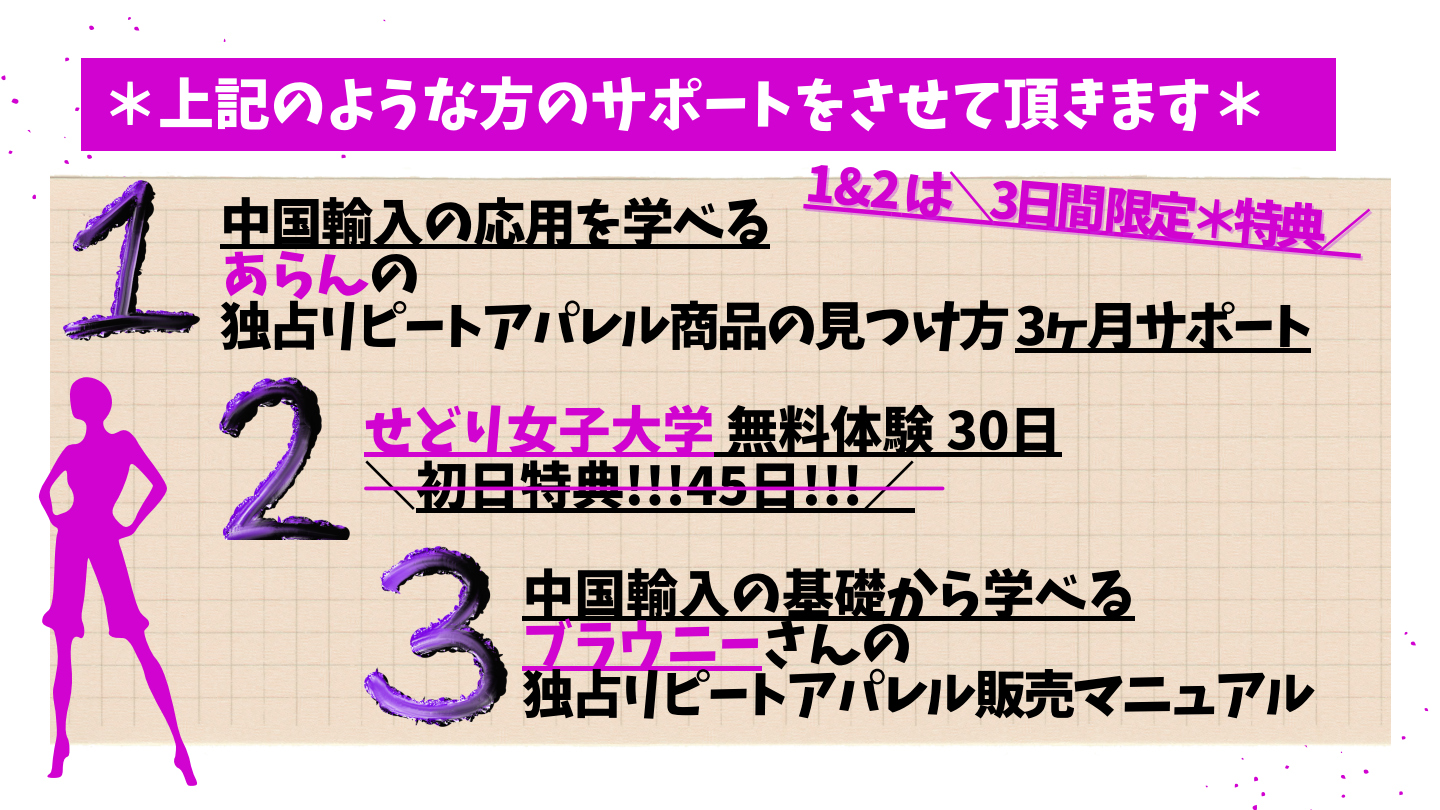
<style>
.page{position:relative;width:1440px;height:810px;background:#fff}
.page>*{position:absolute;margin:0;border:0;box-sizing:border-box;transform-origin:0 0}
.t1{font:56px "Keifont";color:#fff}
.t2{font:52px "Keifont";letter-spacing:-.06em;color:#000}
.t3{font:52px "Keifont";color:#d103d1}
.t4{font:52px "Keifont";color:#000}
.t5{font:52px "Keifont";letter-spacing:-.025em;color:#000}
.t6{font:50px "Keifont";color:#d103d1}
.s1{color:rgb(197 53 228/.4)}
.s2{color:#000}
</style>
<div class="page">
<img style="left:649px;top:172px;width:439px;height:575px">
<img style="left:50px;top:172px;width:599px;height:575px">
<img style="left:1088px;top:174px;width:303px;height:579px">
<div style="left:81px;top:58px;width:1255px;height:93px;background:#d103d1"></div>
<img style="left:63px;top:181px;width:136px;height:159px">
<img style="left:220px;top:377px;width:130px;height:163px">
<img style="left:364px;top:546px;width:143px;height:180px">
<svg style="left:39px;top:377px;width:159px;height:409px;background:#e79cd2"></svg>
<svg style="left:803px;top:204px;width:560px;height:57px;background:#ebc7c9"></svg>
<hr style="left:522px;top:616px;width:612px;height:4px;background:#000">
<div style="left:522px;top:666px;width:239px;height:5px;background:#d103d1"></div>
<hr style="left:220px;top:245px;width:550px;height:4px;background:#000">
<div style="left:1015px;top:348px;width:296px;height:5px;background:#000"></div>
<div style="left:364px;top:452px;width:350px;height:5px;background:#d103d1"></div>
<div style="left:714px;top:452px;width:347px;height:5px;background:#000"></div>
<hr style="left:416px;top:508px;width:499px;height:4px;background:#000">
<hr style="left:366px;top:487px;width:577px;height:3px;background:#d103d1">
<p class="t1" style="left:102px;top:77px;width:1167px">＊上記のような方のサポートをさせて頂きます＊</p>
<p class="t6" style="left:810px;top:159px;width:566px;rotate:5deg"><span class="s1">1&amp;2</span>は＼3日間限定＊特典／</p>
<p class="t5" style="left:220px;top:197px;width:552px">中国輸入の応用を学べる</p>
<p class="t3" style="left:220px;top:249px;width:202px">あらん<span class="s2">の</span></p>
<p class="t2" style="left:220px;top:300px;width:1096px">独占リピートアパレル商品の見つけ方 3ヶ月サポート</p>
<p class="t3" style="left:364px;top:405px;width:699px">せどり女子大学<span class="s2">無料体験 30日</span></p>
<p class="t2" style="left:364px;top:460px;width:552px">＼初日特典!!!45日!!!／</p>
<p class="t4" style="left:522px;top:568px;width:614px">中国輸入の基礎から学べる</p>
<p class="t3" style="left:522px;top:618px;width:392px">ブラウニー<span class="s2">さんの</span></p>
<p class="t2" style="left:522px;top:669px;width:796px">独占リピートアパレル販売マニュアル</p>
</div>
